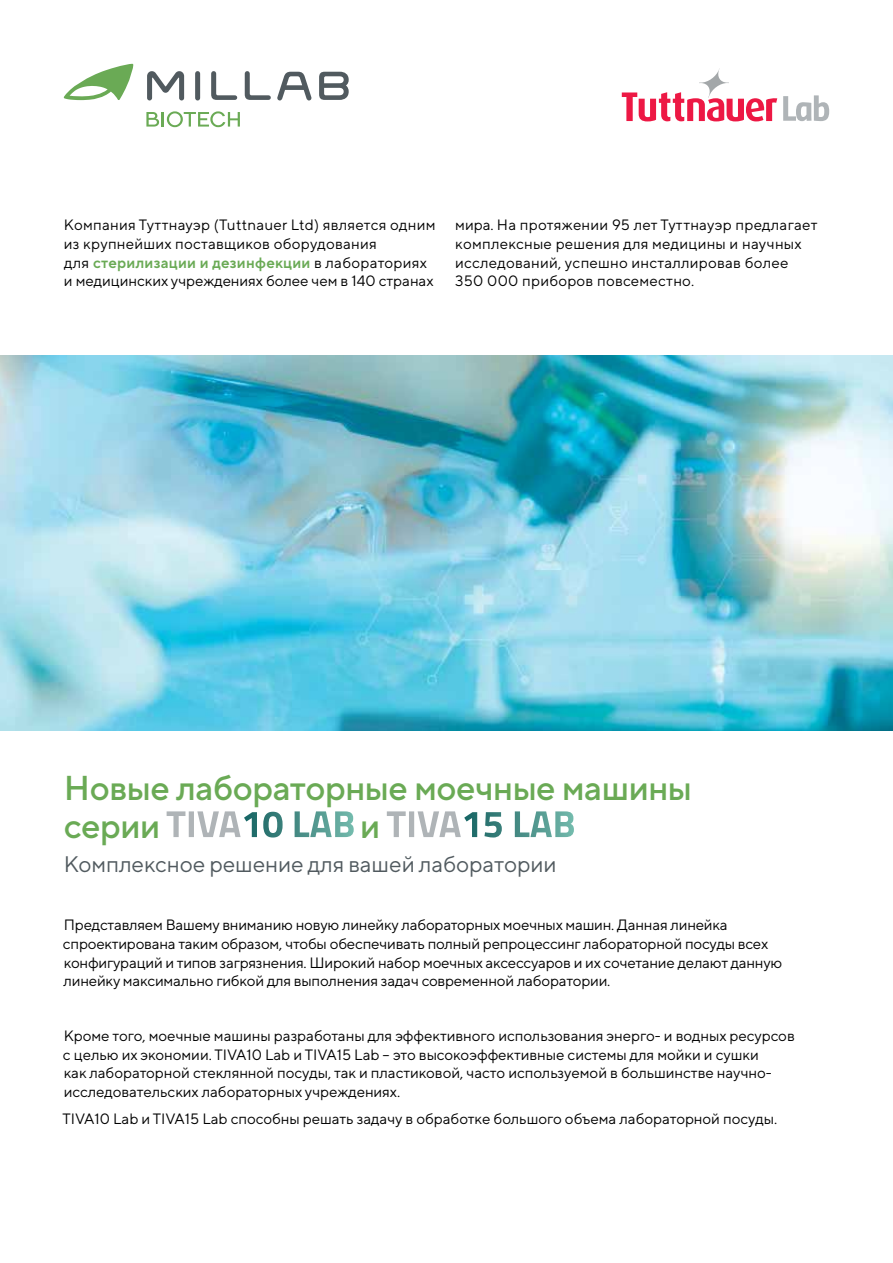
<style>
.page{position:relative;width:893px;height:1263px;background:#fff}
.page>*{position:absolute;margin:0;border:0;box-sizing:border-box;transform-origin:0 0}
.t1{font:500 34.5px/37.5px "TT Norms Pro";letter-spacing:-.01em;color:#6aaa55}
.t2{font:22.5px "TT Norms Pro";color:#515a5f}
.t3{font:15px/18.8px "TT Norms Pro";color:#000}
.t4{font:15px/18.8px "TT Norms Pro";letter-spacing:.02em;color:#000}
.s1{font-weight:600;color:#6aaa55}
</style>
<div class="page">
<img style="left:0;top:356px;width:893px;height:374px">
<svg style="left:167px;top:811px;width:187px;height:26px"></svg>
<svg style="left:387px;top:811px;width:187px;height:26px"></svg>
<div style="left:195px;top:71px;width:5px;height:29px;background:#515a5f;border-radius:3px"></div>
<svg style="left:211px;top:71px;width:26px;height:29px"></svg>
<svg style="left:245px;top:71px;width:26px;height:29px"></svg>
<svg style="left:277px;top:72px;width:35px;height:28px"></svg>
<svg style="left:319px;top:72px;width:30px;height:28px"></svg>
<svg style="left:147px;top:71px;width:37px;height:30px"></svg>
<svg style="left:64px;top:64px;width:69px;height:36px"></svg>
<svg style="left:146px;top:111px;width:94px;height:16px"></svg>
<svg style="left:622px;top:68px;width:155px;height:53px"></svg>
<svg style="left:783px;top:95px;width:46px;height:26px"></svg>
<p class="t4" style="left:64px;top:214px;width:373px">Компания Туттнауэр (Tuttnauer Ltd) является одним из крупнейших поставщиков оборудования<br>для <span class="s1">стерилизации и дезинфекции</span> в лабораториях и медицинских учреждениях более чем в 140 странах</p>
<p class="t4" style="left:455px;top:214px;width:364px">мира. На протяжении 95 лет Туттнауэр предлагает комплексные решения для медицины и научных исследований, успешно инсталлировав более 350 000 приборов повсеместно.</p>
<h1 class="t1" style="left:64px;top:766px;width:630px">Новые лабораторные моечные машины серии</h1>
<h1 class="t1" style="left:360px;top:804px;width:22px">и</h1>
<h2 class="t2" style="left:64px;top:847px;width:494px">Комплексное решение для вашей лаборатории</h2>
<p class="t3" style="left:63px;top:914px;width:721px">Представляем Вашему вниманию новую линейку лабораторных моечных машин. Данная линейка спроектирована таким образом, чтобы обеспечивать полный репроцессинг лабораторной посуды всех конфигураций и типов загрязнения. Широкий набор моечных аксессуаров и их сочетание делают данную линейку максимально гибкой для выполнения задач современной лаборатории.</p>
<p class="t3" style="left:63px;top:1025px;width:733px">Кроме того, моечные машины разработаны для эффективного использования энерго- и водных ресурсов с целью их экономии. TIVA10 Lab и TIVA15 Lab – это высокоэффективные системы для мойки и сушки<br>как лабораторной стеклянной посуды, так и пластиковой, часто используемой в большинстве научно&shy;исследовательских лабораторных учреждениях.</p>
<p class="t3" style="left:63px;top:1108px;width:716px">TIVA10 Lab и TIVA15 Lab способны решать задачу в обработке большого объема лабораторной посуды.</p>
</div>
